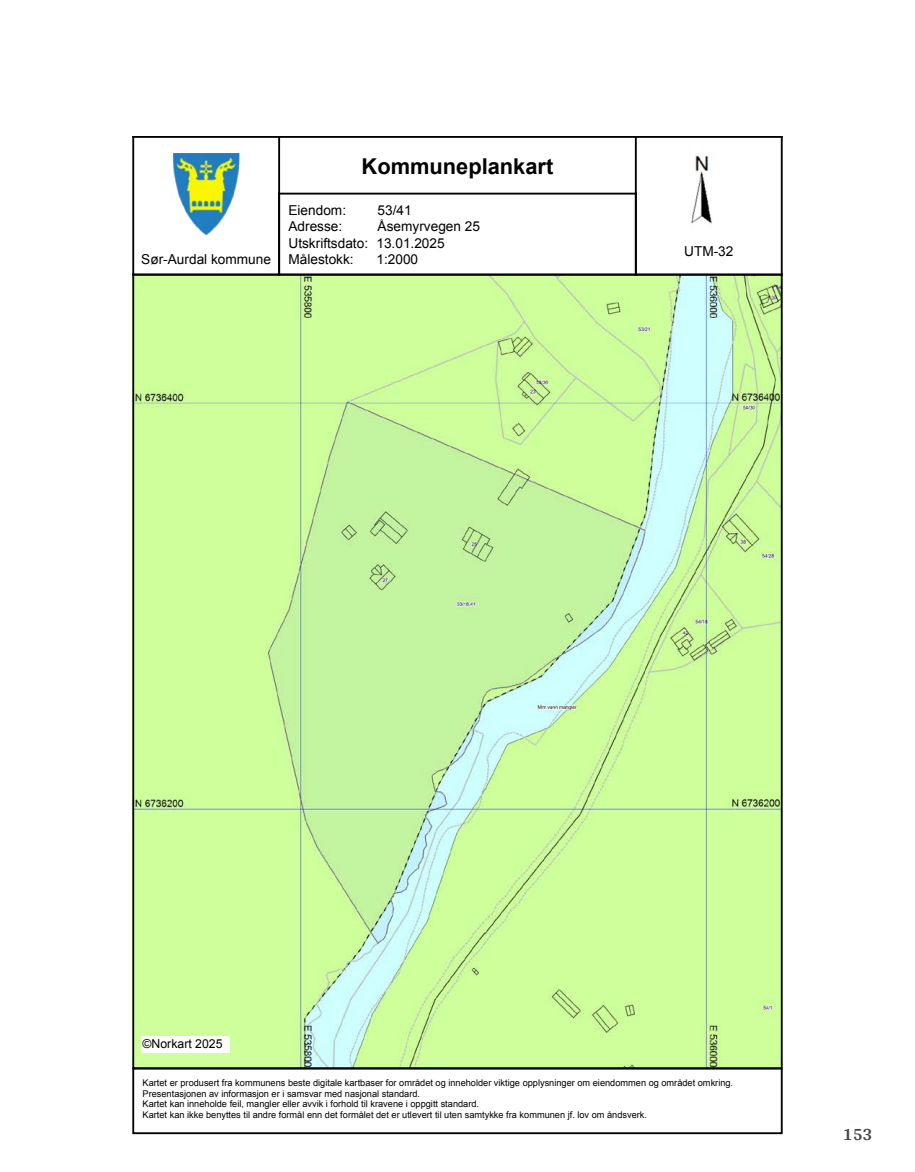
<style>
.page{position:relative;width:915px;height:1172px;background:#fff}
.page>*{position:absolute;margin:0;border:0;box-sizing:border-box;transform-origin:0 0}
.t1{font:700 21.9px "Arial";color:#000}
.t2{font:700 18px "Arya";color:#414749}
.t3{font:13.65px "Arial";color:#000}
.t4{font:12.3px "Arial";color:#000}
.t5{font:9.15px/10.6px "Arial";color:#000}
</style>
<div class="page">
<img style="left:135px;top:277px;width:644px;height:789px">
<div style="left:141px;top:1036px;width:89px;height:16px;background:#fff"></div>
<img style="left:173px;top:153px;width:67px;height:81px">
<img style="left:691px;top:153px;width:21px;height:71px">
<div style="left:132px;top:1067px;width:650px;height:67px;border:2px solid #000"></div>
<hr style="left:279px;top:136px;width:356px;height:2px;background:#000">
<hr style="left:279px;top:193px;width:356px;height:2px;background:#000">
<hr style="left:279px;top:274px;width:356px;height:2px;background:#000">
<hr style="left:132px;top:137px;width:2px;height:138px;background:#000">
<hr style="left:278px;top:137px;width:2px;height:138px;background:#000">
<hr style="left:133px;top:136px;width:146px;height:2px;background:#000">
<hr style="left:133px;top:274px;width:146px;height:2px;background:#000">
<hr style="left:634px;top:137px;width:2px;height:138px;background:#000">
<hr style="left:780px;top:137px;width:2px;height:138px;background:#000">
<hr style="left:635px;top:136px;width:146px;height:2px;background:#000">
<hr style="left:635px;top:274px;width:146px;height:2px;background:#000">
<h3 class="t3" style="left:288px;top:201px;width:59px">Eiendom:</h3>
<h1 class="t1" style="left:361px;top:151px;width:193px">Kommuneplankart</h1>
<h3 class="t3" style="left:377px;top:201px;width:36px">53/41</h3>
<h3 class="t3" style="left:288px;top:217px;width:55px">Adresse:</h3>
<h3 class="t3" style="left:377px;top:217px;width:104px">Åsemyrvegen 25</h3>
<h3 class="t3" style="left:288px;top:233px;width:81px">Utskriftsdato:</h3>
<h3 class="t3" style="left:376px;top:233px;width:70px">13.01.2025</h3>
<h3 class="t3" style="left:288px;top:250px;width:67px">Målestokk:</h3>
<h3 class="t3" style="left:141px;top:250px;width:131px">Sør-Aurdal kommune</h3>
<h3 class="t3" style="left:376px;top:250px;width:43px">1:2000</h3>
<h3 class="t3" style="left:684px;top:242px;width:51px">UTM-32</h3>
<h3 class="t4" style="left:142px;top:1035px;width:82px">©Norkart 2025</h3>
<p class="t5" style="left:142px;top:1077px;width:592px">Kartet er produsert fra kommunens beste digitale kartbaser for området og inneholder viktige opplysninger om eiendommen og området omkring.<br>Presentasjonen av informasjon er i samsvar med nasjonal standard.<br>Kartet kan inneholde feil, mangler eller avvik i forhold til kravene i oppgitt standard.<br>Kartet kan ikke benyttes til andre formål enn det formålet det er utlevert til uten samtykke fra kommunen jf. lov om åndsverk.</p>
<h2 class="t2" style="left:842px;top:1123px;width:31px">153</h2>
</div>
